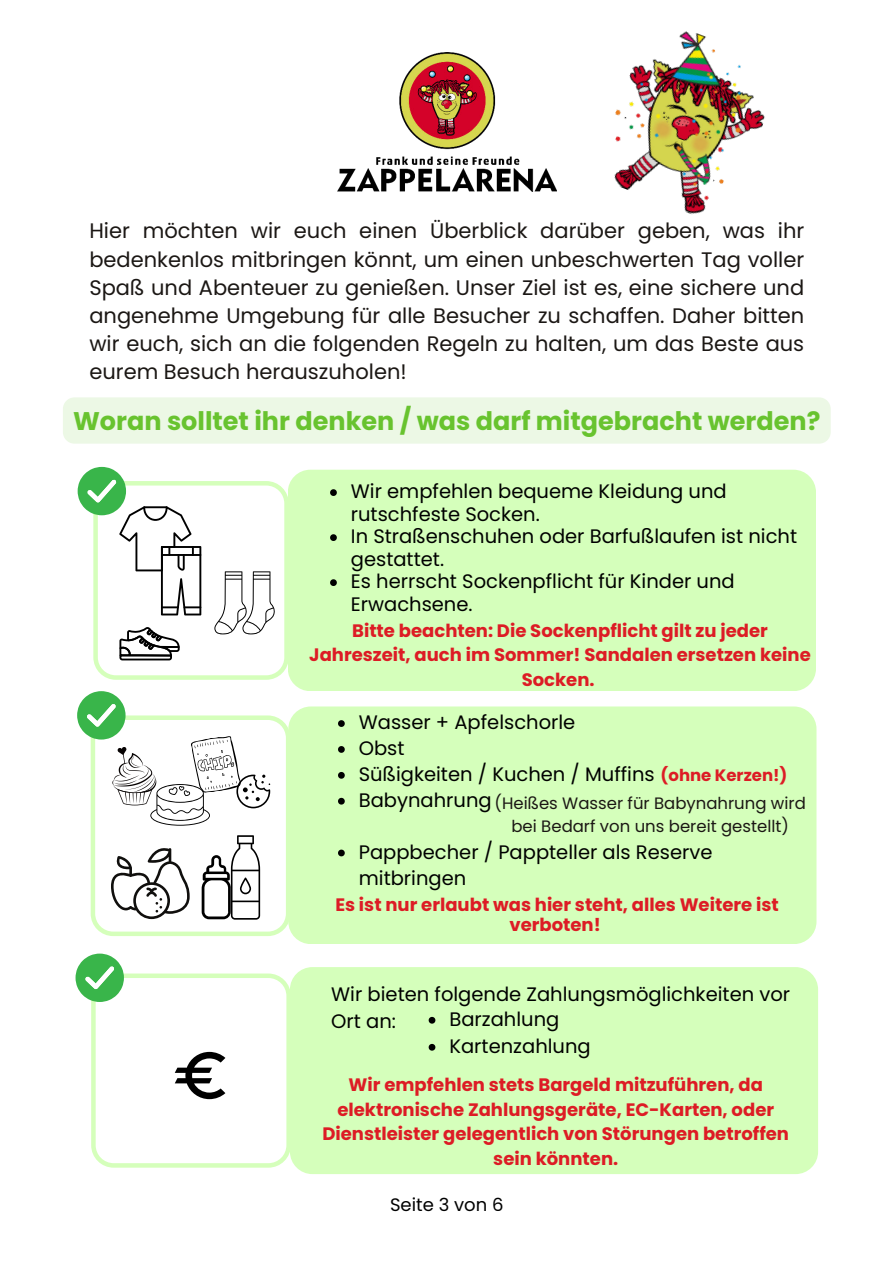
<style>
.page{position:relative;width:894px;height:1264px;background:#fff}
.page>*{position:absolute;margin:0;border:0;box-sizing:border-box;transform-origin:0 0}
.t1{font:700 25.5px "Poppins";color:#68c32f}
.t2{font:21px/28.2px "Poppins";color:#1b1714;text-align:justify}
.t3{font:19.5px/22.5px "Poppins";color:#000}
.t4{font:700 18px/24.8px "Poppins";color:#dd1c25;text-align:center}
.t5{font:18px "Poppins";color:#000}
.t6{font:16.5px/22.5px "Poppins";color:#1b1714;text-align:center}
.t7{font:700 16.5px "Poppins";color:#dd1c25}
</style>
<div class="page">
<div style="left:288px;top:469px;width:527px;height:222px;background:#d5ffbb;border-radius:22px"></div>
<svg style="left:78px;top:467px;width:211px;height:212px"></svg>
<svg style="left:330px;top:489px;width:7px;height:7px"></svg>
<svg style="left:330px;top:534px;width:7px;height:7px"></svg>
<svg style="left:330px;top:579px;width:7px;height:7px"></svg>
<div style="left:63px;top:397px;width:767px;height:46px;background:#ecf8e5"></div>
<div style="left:288px;top:706px;width:528px;height:238px;background:#d5ffbb;border-radius:22px"></div>
<svg style="left:338px;top:720px;width:6px;height:7px"></svg>
<svg style="left:338px;top:746px;width:6px;height:6px"></svg>
<svg style="left:338px;top:772px;width:6px;height:6px"></svg>
<svg style="left:338px;top:797px;width:6px;height:7px"></svg>
<svg style="left:338px;top:849px;width:6px;height:7px"></svg>
<svg style="left:77px;top:691px;width:213px;height:245px"></svg>
<div style="left:290px;top:967px;width:527px;height:207px;background:#d5ffbb;border-radius:22px"></div>
<svg style="left:428px;top:1016px;width:7px;height:7px"></svg>
<svg style="left:428px;top:1043px;width:7px;height:7px"></svg>
<svg style="left:75px;top:953px;width:215px;height:214px"></svg>
<img style="left:337px;top:53px;width:219px;height:138px">
<img style="left:614px;top:31px;width:151px;height:184px">
<p class="t2" style="left:89px;top:217px;width:716px">Hier möchten wir euch einen Überblick darüber geben, was ihr bedenkenlos mitbringen könnt, um einen unbeschwerten Tag voller Spaß und Abenteuer zu genießen. Unser Ziel ist es, eine sichere und angenehme Umgebung für alle Besucher zu schaffen. Daher bitten wir euch, sich an die folgenden Regeln zu halten, um das Beste aus eurem Besuch herauszuholen!</p>
<h1 class="t1" style="left:73px;top:406px;width:748px">Woran solltet ihr denken / was darf mitgebracht werden?</h1>
<p class="t3" style="left:351px;top:480px;width:447px">Wir empfehlen bequeme Kleidung und rutschfeste Socken.<br>In Straßenschuhen oder Barfußlaufen ist nicht gestattet.<br>Es herrscht Sockenpflicht für Kinder und<br>Erwachsene.</p>
<p class="t4" style="left:309px;top:618px;width:503px">Bitte beachten: Die Sockenpflicht gilt zu jeder<br>Jahreszeit, auch im Sommer! Sandalen ersetzen keine<br>Socken.</p>
<p class="t3" style="left:358px;top:709px;width:297px;line-height:25.8px">Wasser + Apfelschorle<br>Obst<br>Süßigkeiten / Kuchen / Muffins<br>Babynahrung</p>
<p class="t3" style="left:358px;top:839px;width:355px;line-height:25.8px">Pappbecher / Pappteller als Reserve mitbringen</p>
<p class="t4" style="left:335px;top:894px;width:445px;line-height:20.2px">Es ist nur erlaubt was hier steht, alles Weitere ist verboten!</p>
<p class="t7" style="left:660px;top:765px;width:128px">(ohne Kerzen!)</p>
<p class="t6" style="left:494px;top:792px;width:313px">(Heißes Wasser für Babynahrung wird bei Bedarf von uns bereit gestellt)</p>
<p class="t3" style="left:331px;top:980px;width:460px;line-height:27px">Wir bieten folgende Zahlungsmöglichkeiten vor<br>Ort an:</p>
<p class="t3" style="left:449px;top:1005px;width:143px;line-height:27px">Barzahlung<br>Kartenzahlung</p>
<p class="t4" style="left:322px;top:1072px;width:468px">Wir empfehlen stets Bargeld mitzuführen, da elektronische Zahlungsgeräte, EC-Karten, oder Dienstleister gelegentlich von Störungen betroffen sein könnten.</p>
<p class="t5" style="left:390px;top:1193px;width:115px">Seite 3 von 6</p>
</div>
